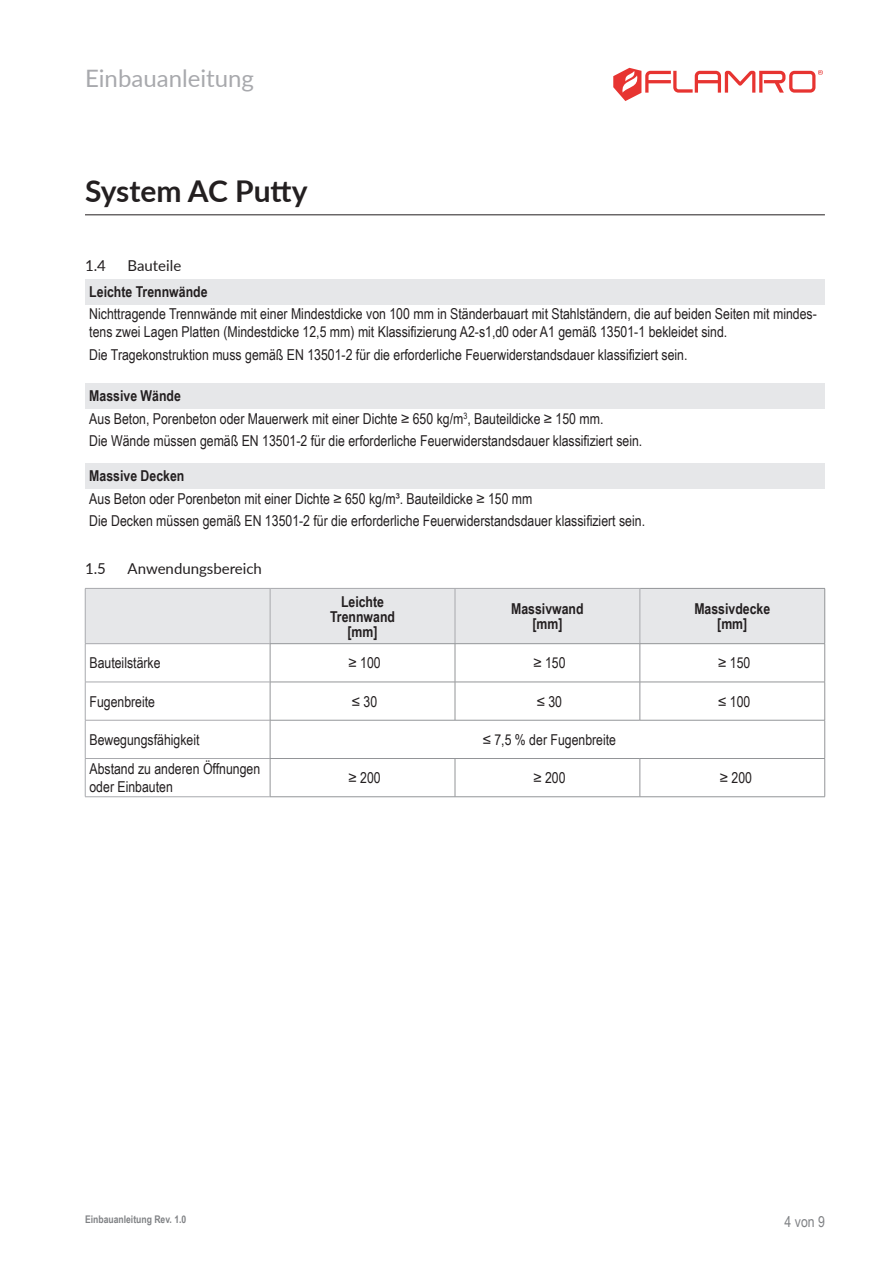
<style>
.page{position:relative;width:893px;height:1263px;background:#fff}
.page>*{position:absolute;margin:0;border:0;box-sizing:border-box;transform-origin:0 0}
.t1{font:700 30px "Lato";letter-spacing:-.005em;color:#231f20}
.t2{font:24px "Lato";color:#a8a9ad}
.p___Fließtext{font:15px/18px "Arial Narrow";color:#231f20}
.p___Tabellentext_links{font:15px/18px "Arial Narrow";color:#231f20}
.p___Tabellentext_mittig{font:15px "Arial Narrow";color:#231f20}
.p___Tabelle_Kopf_mitte{font:700 15px/15px "Arial Narrow";color:#231f20;text-align:center}
.p___grauer_Balken_Text{font:700 15px "Arial Narrow";color:#231f20}
.t3{font:15px "Lato";color:#231f20}
.t4{font:15px "Arial Narrow";color:#808285}
.t5{font:700 10.5px "Arial Narrow";color:#808285}
</style>
<div class="page">
<hr style="left:85px;top:214px;width:740px;height:1px;background:#231f20">
<div style="left:85px;top:279px;width:740px;height:25px;background:#e6e7e9"></div>
<div style="left:85px;top:383px;width:740px;height:26px;background:#e6e7e9"></div>
<div style="left:85px;top:463px;width:740px;height:26px;background:#e6e7e9"></div>
<div style="left:86px;top:589px;width:554px;height:54px;background:#e6e7e9"></div>
<div style="left:640px;top:588px;width:185px;height:56px;background:#e6e7e9"></div>
<hr style="left:455px;top:589px;width:1px;height:54px;background:#a8a9ad">
<hr style="left:270px;top:644px;width:1px;height:38px;background:#939598">
<hr style="left:455px;top:644px;width:1px;height:38px;background:#939598">
<hr style="left:270px;top:682px;width:185px;height:1px;background:#939598">
<hr style="left:270px;top:682px;width:1px;height:38px;background:#939598">
<hr style="left:455px;top:682px;width:185px;height:1px;background:#939598">
<hr style="left:455px;top:682px;width:1px;height:38px;background:#939598">
<hr style="left:640px;top:682px;width:185px;height:1px;background:#939598">
<hr style="left:640px;top:682px;width:1px;height:38px;background:#939598">
<hr style="left:824px;top:682px;width:1px;height:38px;background:#939598">
<hr style="left:270px;top:759px;width:1px;height:37px;background:#939598">
<hr style="left:455px;top:759px;width:1px;height:37px;background:#939598">
<hr style="left:270px;top:796px;width:185px;height:1px;background:#939598">
<hr style="left:455px;top:796px;width:185px;height:1px;background:#939598">
<hr style="left:640px;top:796px;width:185px;height:1px;background:#939598">
<hr style="left:640px;top:588px;width:185px;height:1px;background:#939598">
<hr style="left:824px;top:589px;width:1px;height:54px;background:#939598">
<hr style="left:640px;top:589px;width:1px;height:54px;background:#a8a9ad">
<hr style="left:85px;top:682px;width:185px;height:1px;background:#a8a9ad">
<hr style="left:85px;top:720px;width:185px;height:1px;background:#a8a9ad">
<hr style="left:85px;top:758px;width:185px;height:1px;background:#a8a9ad">
<hr style="left:85px;top:796px;width:185px;height:1px;background:#a8a9ad">
<hr style="left:85px;top:589px;width:1px;height:54px;background:#a8a9ad">
<hr style="left:270px;top:589px;width:1px;height:54px;background:#a8a9ad">
<hr style="left:85px;top:588px;width:185px;height:1px;background:#a8a9ad">
<hr style="left:270px;top:588px;width:185px;height:1px;background:#a8a9ad">
<hr style="left:455px;top:588px;width:185px;height:1px;background:#a8a9ad">
<hr style="left:85px;top:643px;width:185px;height:1px;background:#a8a9ad">
<hr style="left:270px;top:643px;width:185px;height:1px;background:#939598">
<hr style="left:455px;top:643px;width:185px;height:1px;background:#939598">
<hr style="left:640px;top:643px;width:185px;height:1px;background:#939598">
<hr style="left:640px;top:644px;width:1px;height:38px;background:#939598">
<hr style="left:824px;top:644px;width:1px;height:38px;background:#939598">
<hr style="left:640px;top:759px;width:1px;height:37px;background:#939598">
<hr style="left:824px;top:759px;width:1px;height:37px;background:#939598">
<hr style="left:85px;top:644px;width:1px;height:38px;background:#a8a9ad">
<hr style="left:85px;top:682px;width:1px;height:38px;background:#a8a9ad">
<hr style="left:85px;top:720px;width:1px;height:38px;background:#a8a9ad">
<hr style="left:85px;top:759px;width:1px;height:37px;background:#a8a9ad">
<hr style="left:270px;top:720px;width:185px;height:1px;background:#939598">
<hr style="left:270px;top:720px;width:1px;height:38px;background:#939598">
<hr style="left:455px;top:720px;width:185px;height:1px;background:#939598">
<hr style="left:640px;top:720px;width:185px;height:1px;background:#939598">
<hr style="left:824px;top:720px;width:1px;height:38px;background:#939598">
<hr style="left:270px;top:758px;width:185px;height:1px;background:#939598">
<hr style="left:455px;top:758px;width:185px;height:1px;background:#939598">
<hr style="left:640px;top:758px;width:185px;height:1px;background:#939598">
<svg style="left:613px;top:68px;width:210px;height:33px"></svg>
<h2 class="t2" style="left:85px;top:61px;width:170px">Einbauanleitung</h2>
<h1 class="t1" style="left:85px;top:169px;width:224px">System AC Putty</h1>
<p class="t3" style="left:85px;top:255px;width:22px">1.4</p>
<p class="t3" style="left:128px;top:255px;width:55px">Bauteile</p>
<p class="p___Fließtext" style="left:89px;top:305px;width:729px">Nichttragende Trennwände mit einer Mindestdicke von 100 mm in Ständerbauart mit Stahlständern, die auf beiden Seiten mit mindes&shy;tens zwei Lagen Platten (Mindestdicke 12,5 mm) mit Klassifizierung A2-s1,d0 oder A1 gemäß 13501-1 bekleidet sind.</p>
<p class="p___Fließtext" style="left:89px;top:345px;width:600px">Die Tragekonstruktion muss gemäß EN 13501-2 für die erforderliche Feuerwiderstandsdauer klassifiziert sein.</p>
<p class="p___grauer_Balken_Text" style="left:89px;top:280px;width:120px">Leichte Trennwände</p>
<p class="p___grauer_Balken_Text" style="left:89px;top:385px;width:93px">Massive Wände</p>
<p class="p___Fließtext" style="left:89px;top:409px;width:516px">Aus Beton, Porenbeton oder Mauerwerk mit einer Dichte ≥ 650 kg/m<sup>3</sup>, Bauteildicke ≥ 150 mm.</p>
<p class="p___Fließtext" style="left:89px;top:431px;width:555px">Die Wände müssen gemäß EN 13501-2 für die erforderliche Feuerwiderstandsdauer klassifiziert sein.</p>
<p class="p___grauer_Balken_Text" style="left:89px;top:465px;width:97px">Massive Decken</p>
<p class="p___Fließtext" style="left:89px;top:489px;width:445px">Aus Beton oder Porenbeton mit einer Dichte ≥ 650 kg/m³. Bauteildicke ≥ 150 mm</p>
<p class="p___Fließtext" style="left:89px;top:511px;width:557px">Die Decken müssen gemäß EN 13501-2 für die erforderliche Feuerwiderstandsdauer klassifiziert sein.</p>
<p class="t3" style="left:85px;top:558px;width:22px">1.5</p>
<p class="t3" style="left:128px;top:558px;width:136px">Anwendungsbereich</p>
<p class="p___Tabelle_Kopf_mitte" style="left:330px;top:593px;width:66px">Leichte<br>Trennwand [mm]</p>
<p class="p___Tabelle_Kopf_mitte" style="left:511px;top:600px;width:74px">Massivwand [mm]</p>
<p class="p___Tabelle_Kopf_mitte" style="left:694px;top:600px;width:77px">Massivdecke [mm]</p>
<p class="p___Tabellentext_links" style="left:89px;top:653px;width:73px">Bauteilstärke</p>
<p class="p___Tabellentext_mittig" style="left:348px;top:652px;width:34px">≥ 100</p>
<p class="p___Tabellentext_mittig" style="left:533px;top:652px;width:34px">≥ 150</p>
<p class="p___Tabellentext_mittig" style="left:718px;top:652px;width:34px">≥ 150</p>
<p class="p___Tabellentext_links" style="left:89px;top:692px;width:67px">Fugenbreite</p>
<p class="p___Tabellentext_mittig" style="left:352px;top:690px;width:27px">≤ 30</p>
<p class="p___Tabellentext_mittig" style="left:537px;top:690px;width:27px">≤ 30</p>
<p class="p___Tabellentext_mittig" style="left:718px;top:690px;width:34px">≤ 100</p>
<p class="p___Tabellentext_links" style="left:89px;top:730px;width:112px">Bewegungsfähigkeit</p>
<p class="p___Tabellentext_mittig" style="left:483px;top:728px;width:135px">≤ 7,5 % der Fugenbreite</p>
<p class="p___Tabellentext_links" style="left:89px;top:759px;width:172px">Abstand zu anderen Öffnungen oder Einbauten</p>
<p class="p___Tabellentext_mittig" style="left:348px;top:767px;width:34px">≥ 200</p>
<p class="p___Tabellentext_mittig" style="left:533px;top:767px;width:34px">≥ 200</p>
<p class="p___Tabellentext_mittig" style="left:720px;top:767px;width:34px">≥ 200</p>
<p class="t5" style="left:85px;top:1212px;width:103px">Einbauanleitung Rev. 1.0</p>
<p class="t4" style="left:785px;top:1210px;width:42px">4 von 9</p>
</div>
